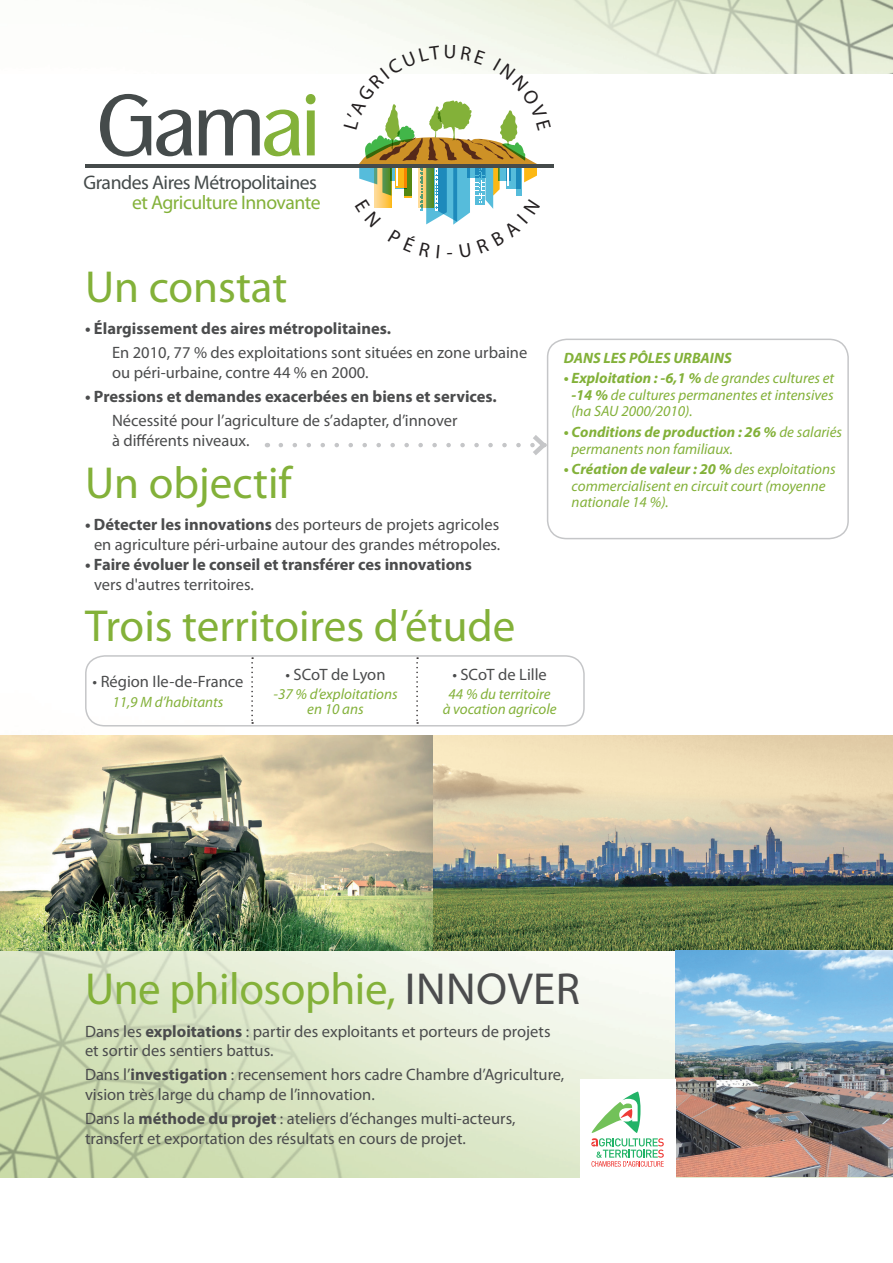
<style>
.page{position:relative;width:893px;height:1263px;background:#fff}
.page>*{position:absolute;margin:0;border:0;box-sizing:border-box;transform-origin:0 0}
.t1{font:90.45px "Panache EF";letter-spacing:-.05em;color:#454b4b}
.Titre_paragraphe{font:45px "Myriad Pro";color:#83b139}
.t2{font:19.65px/19.4px "Myriad Pro";letter-spacing:-.025em;color:#454b4b;text-align:right}
.texte_courant{font:16.5px/19.8px "Myriad Pro";color:#4b4c4d}
.texte_courant-2{font:700 16.5px/19.8px "Myriad Pro";color:#4b4c4d}
.legende_ital{font:italic 15px/16.5px "Myriad Pro";color:#83b139}
.texte_courant-3{font:italic 15px/15px "Myriad Pro";color:#83b139;text-align:center}
.legende_ital-2{font:italic 700 15px "Myriad Pro";color:#83b139}
.s1{color:#83b139}
.s2{font-weight:700}
.s3{font-weight:400}
.s4{color:#4b4c4d}
</style>
<div class="page">
<img style="left:0;top:662px;width:893px;height:516px">
<img style="left:295px;top:0;width:598px;height:74px">
<img style="left:0;top:736px;width:434px;height:215px">
<img style="left:434px;top:736px;width:459px;height:215px">
<img style="left:675px;top:951px;width:218px;height:226px">
<div style="left:85px;top:655px;width:500px;height:71px;border:2px solid #c5c6c8;border-radius:19px"></div>
<svg style="left:251px;top:657px;width:2px;height:67px"></svg>
<svg style="left:416px;top:657px;width:2px;height:67px"></svg>
<svg style="left:281px;top:435px;width:266px;height:20px"></svg>
<div style="left:547px;top:339px;width:302px;height:200px;border:2px solid #c5c6c8;border-radius:19px"></div>
<div style="left:580px;top:1080px;width:95px;height:98px;background:#fff"></div>
<svg style="left:591px;top:1091px;width:73px;height:76px"></svg>
<hr style="left:85px;top:164px;width:469px;height:4px;background:#454b4b">
<svg style="left:344px;top:45px;width:207px;height:180px"></svg>
<p class="t1" style="left:97px;top:72px;width:226px">Gam<span class="s1">ai</span></p>
<p class="t2" style="left:84px;top:173px;width:239px">Grandes Aires Métropolitaines <span class="s1">et Agriculture Innovante</span></p>
<p class="Titre_paragraphe" style="left:85px;top:259px;width:204px">Un constat</p>
<p class="texte_courant-2" style="left:85px;top:318px;width:307px">• Élargissement des aires métropolitaines.</p>
<p class="texte_courant" style="left:112px;top:342px;width:417px">En 2010, 77 % des exploitations sont situées en zone urbaine ou péri-urbaine, contre 44 % en 2000.</p>
<p class="texte_courant-2" style="left:85px;top:386px;width:413px">• Pressions et demandes exacerbées en biens et services.</p>
<p class="texte_courant" style="left:112px;top:410px;width:347px">Nécessité pour l’agriculture de s’adapter, d’innover à différents niveaux.</p>
<p class="Titre_paragraphe" style="left:85px;top:455px;width:208px">Un objectif</p>
<p class="texte_courant" style="left:85px;top:514px;width:417px;text-align:center"><span class="s2">• Détecter les innovations</span> des porteurs de projets agricoles en agriculture péri-urbaine autour des grandes métropoles.</p>
<p class="texte_courant-2" style="left:94px;top:554px;width:380px;text-indent:-9px">• Faire évoluer le conseil et transférer ces innovations <span class="s3">vers d'autres territoires.</span></p>
<p class="Titre_paragraphe" style="left:85px;top:598px;width:432px">Trois territoires d’étude</p>
<p class="legende_ital-2" style="left:564px;top:348px;width:169px">DANS LES PÔLES URBAINS</p>
<p class="legende_ital" style="left:571px;top:370px;width:264px;text-align:justify;text-indent:-8px"><span class="s2">• Exploitation : -6,1 %</span> de grandes cultures et <span class="s2">-14 %</span> de cultures permanentes et intensives (ha SAU 2000/2010).</p>
<p class="legende_ital" style="left:571px;top:424px;width:272px;text-indent:-8px"><span class="s2">• Conditions de production : 26 %</span> de salariés permanents non familiaux.</p>
<p class="legende_ital" style="left:572px;top:461px;width:265px;text-indent:-8px"><span class="s2">• Création de valeur : 20 %</span> des exploitations commercialisent en circuit court (moyenne nationale 14 %).</p>
<p class="texte_courant" style="left:93px;top:672px;width:152px">• Région Ile-de-France</p>
<p class="texte_courant-3" style="left:112px;top:694px;width:113px">11,9 M d’habitants</p>
<p class="texte_courant" style="left:285px;top:664px;width:102px">• SCoT de Lyon</p>
<p class="texte_courant-3" style="left:273px;top:686px;width:126px">-37 % d’exploitations en 10 ans</p>
<p class="texte_courant" style="left:452px;top:664px;width:96px">• SCoT de Lille</p>
<p class="texte_courant-3" style="left:443px;top:686px;width:115px">44 % du territoire<br>à vocation agricole</p>
<p class="Titre_paragraphe" style="left:85px;top:961px;width:497px">Une philosophie, <span class="s4">INNOVER</span></p>
<p class="texte_courant" style="left:85px;top:1021px;width:467px">Dans les <span class="s2">exploitations</span> : partir des exploitants et porteurs de projets</p>
<p class="texte_courant" style="left:85px;top:1041px;width:190px">et sortir des sentiers battus.</p>
<p class="texte_courant" style="left:85px;top:1065px;width:481px">Dans l’<span class="s2">investigation</span> : recensement hors cadre Chambre d’Agriculture, vision très large du champ de l’innovation.</p>
<p class="texte_courant" style="left:85px;top:1108px;width:432px">Dans la <span class="s2">méthode du projet</span> : ateliers d’échanges multi-acteurs, transfert et exportation des résultats en cours de projet.</p>
</div>
